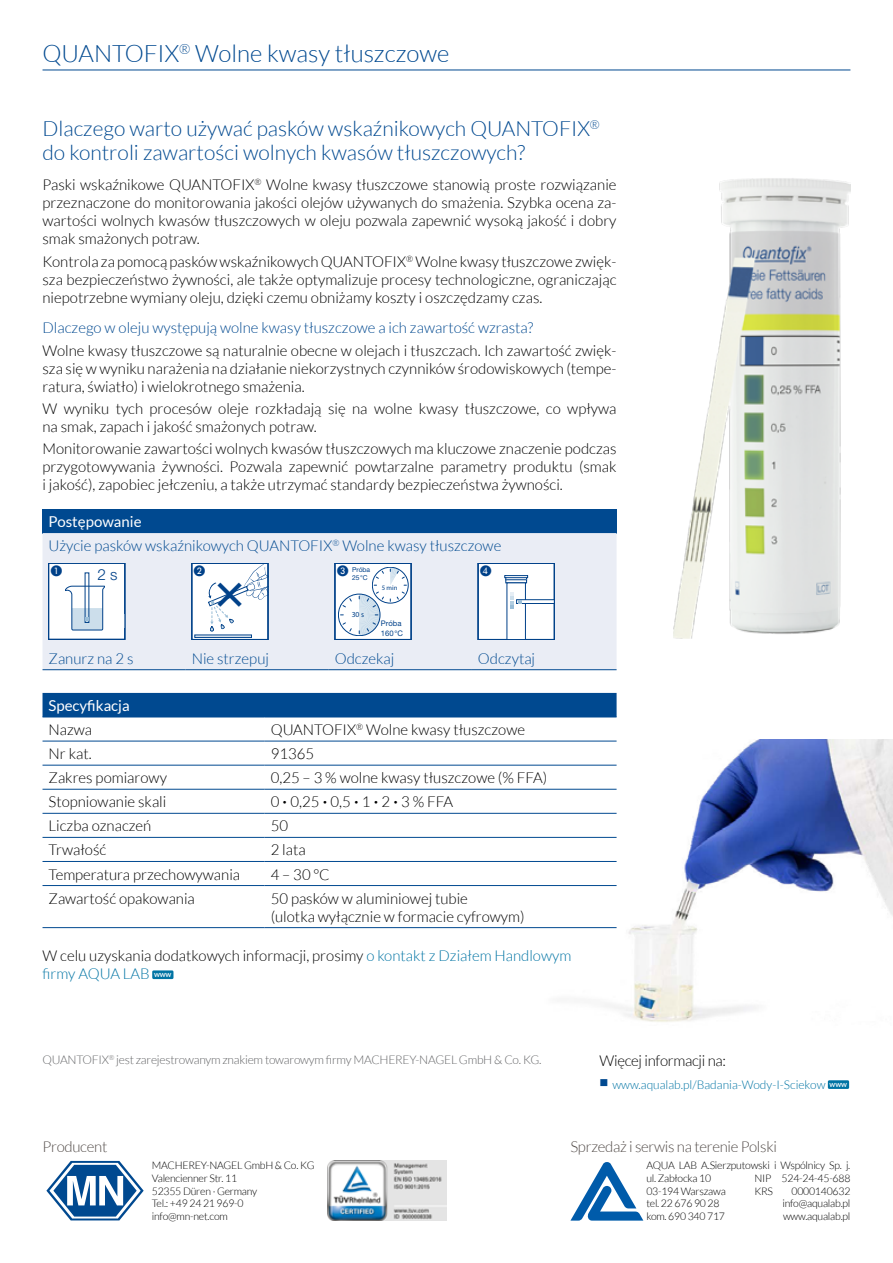
<style>
.page{position:relative;width:893px;height:1263px;background:#fff}
.page>*{position:absolute;margin:0;border:0;box-sizing:border-box;transform-origin:0 0}
.Tytuł_1{font:300 24px "Lato";color:#004990}
.Nagłówek_1{font:300 21px/23.4px "Lato";color:#004990}
.t1{font:300 15.3px "Helvetica Neue LTW1 G";color:#004189}
.Fließtext10pt_GREP{font:300 15px/18px "Lato";color:#000;text-align:justify}
.tabele{font:300 15px "Lato";color:#004990}
.Parameter_Rueck{font:300 15px/18px "Lato";color:#000}
.Fließtext10pt_GREP-2{font:300 15px "Lato";color:#004990}
.t2{font:300 15px "Lato";letter-spacing:-.02em;color:#524b48}
.Fließtext10pt_GREP-3{font:300 15px "Lato";letter-spacing:-.02em;color:#000}
.tabele-2{font:15px "Lato";color:#fff}
.Fließtext10pt_GREP-4{font:15px "Lato";color:#fff}
.t3{font:300 12px "Lato";letter-spacing:-.02em;color:#636466}
.lista_warunki_handlo{font:300 12px "Lato";color:#0074a4}
.t4{font:11.25px "MN Font";color:#004189}
.t5{font:300 10.5px "Lato";letter-spacing:-.02em;color:#000}
.t6{font:7.65px/9.1px "Helvetica Neue LTW1 G";color:#004189}
.t7{font:7.65px "Helvetica LT Pro";color:#004189}
.t8{font:6.75px/8.1px "Helvetica Neue LTW1 G";color:#004189}
.t9{font:6.75px "Helvetica LT Pro";color:#004189}
.t10{font:700 5.7px "Lato";letter-spacing:-.02em;color:#fff}
.s1{font-size:9px}
.s2{color:#0074a4}
</style>
<div class="page">
<img style="left:327px;top:1161px;width:119px;height:59px">
<svg style="left:46px;top:1161px;width:98px;height:59px"></svg>
<svg style="left:571px;top:1162px;width:72px;height:58px"></svg>
<img style="left:518px;top:740px;width:375px;height:282px">
<hr style="left:43px;top:70px;width:807px;height:1px;background:#004990">
<div style="left:43px;top:509px;width:574px;height:24px;background:#004990"></div>
<div style="left:43px;top:533px;width:574px;height:136px;background:#eaedf5"></div>
<hr style="left:43px;top:669px;width:143px;height:1px;background:#004990">
<hr style="left:186px;top:669px;width:143px;height:1px;background:#004990">
<hr style="left:329px;top:669px;width:143px;height:1px;background:#004990">
<hr style="left:472px;top:669px;width:145px;height:1px;background:#004990">
<div style="left:49px;top:563px;width:76px;height:76px;background:#fff"></div>
<svg style="left:65px;top:586px;width:40px;height:44px"></svg>
<div style="left:49px;top:563px;width:76px;height:77px;border:1px solid #004189"></div>
<div style="left:192px;top:563px;width:76px;height:76px;background:#fff"></div>
<div style="left:195px;top:635px;width:57px;height:3px;border:1px solid #004189"></div>
<div style="left:192px;top:563px;width:76px;height:77px;border:1px solid #004189"></div>
<div style="left:335px;top:563px;width:76px;height:76px;background:#fff"></div>
<svg style="left:338px;top:567px;width:70px;height:69px"></svg>
<div style="left:335px;top:563px;width:76px;height:77px;border:1px solid #004189"></div>
<div style="left:478px;top:563px;width:76px;height:76px;background:#fff"></div>
<div style="left:505px;top:575px;width:23px;height:3px;border:1px solid #004189"></div>
<div style="left:506px;top:577px;width:21px;height:3px;border:1px solid #004189"></div>
<div style="left:506px;top:579px;width:21px;height:4px;border:1px solid #004189"></div>
<svg style="left:507px;top:583px;width:45px;height:55px"></svg>
<div style="left:478px;top:563px;width:76px;height:77px;border:1px solid #004189"></div>
<div style="left:43px;top:693px;width:574px;height:24px;background:#004990"></div>
<hr style="left:43px;top:717px;width:222px;height:1px;background:#004990">
<hr style="left:265px;top:717px;width:352px;height:1px;background:#004990">
<hr style="left:43px;top:741px;width:222px;height:1px;background:#004990">
<hr style="left:265px;top:741px;width:352px;height:1px;background:#004990">
<hr style="left:43px;top:765px;width:222px;height:1px;background:#004990">
<hr style="left:265px;top:765px;width:352px;height:1px;background:#004990">
<hr style="left:43px;top:789px;width:222px;height:1px;background:#004990">
<hr style="left:265px;top:789px;width:352px;height:1px;background:#004990">
<hr style="left:43px;top:813px;width:222px;height:1px;background:#004990">
<hr style="left:265px;top:813px;width:352px;height:1px;background:#004990">
<hr style="left:43px;top:837px;width:222px;height:1px;background:#004990">
<hr style="left:265px;top:837px;width:352px;height:1px;background:#004990">
<hr style="left:43px;top:861px;width:222px;height:1px;background:#004990">
<hr style="left:265px;top:861px;width:352px;height:1px;background:#004990">
<hr style="left:43px;top:885px;width:222px;height:1px;background:#004990">
<hr style="left:265px;top:885px;width:352px;height:1px;background:#004990">
<hr style="left:43px;top:927px;width:222px;height:1px;background:#004990">
<hr style="left:265px;top:927px;width:352px;height:1px;background:#004990">
<div style="left:152px;top:970px;width:21px;height:9px;background:#0074a4;border-radius:2px"></div>
<img style="left:674px;top:178px;width:176px;height:460px">
<div style="left:828px;top:1080px;width:21px;height:9px;background:#0074a4;border-radius:2px"></div>
<svg style="left:208px;top:563px;width:60px;height:68px"></svg>
<p class="Tytuł_1" style="left:43px;top:40px;width:408px">QUANTOFIX<sup>®</sup> Wolne kwasy tłuszczowe</p>
<p class="Nagłówek_1" style="left:43px;top:117px;width:559px">Dlaczego warto używać pasków wskaźnikowych QUANTOFIX<sup>® </sup>do kontroli zawartości wolnych kwasów tłuszczowych?</p>
<p class="Fließtext10pt_GREP" style="left:43px;top:176px;width:576px">Paski wskaźnikowe QUANTOFIX<sup>®</sup> Wolne kwasy tłuszczowe stanowią proste rozwiązanie przeznaczone do monitorowania jakości olejów używanych do smażenia. Szybka ocena za&shy;wartości wolnych kwasów tłuszczowych w oleju pozwala zapewnić wysoką jakość i dobry smak smażonych potraw.</p>
<p class="Fließtext10pt_GREP" style="left:43px;top:252px;width:576px">Kontrola za pomocą pasków wskaźnikowych QUANTOFIX<sup>®</sup> Wolne kwasy tłuszczowe zwięk&shy;sza bezpieczeństwo żywności, ale także optymalizuje procesy technologiczne, ograniczając niepotrzebne wymiany oleju, dzięki czemu obniżamy koszty i oszczędzamy czas.</p>
<p class="Fließtext10pt_GREP-2" style="left:43px;top:320px;width:492px">Dlaczego w oleju występują wolne kwasy tłuszczowe a ich zawartość wzrasta?</p>
<p class="Fließtext10pt_GREP" style="left:43px;top:341px;width:576px">Wolne kwasy tłuszczowe są naturalnie obecne w olejach i tłuszczach. Ich zawartość zwięk&shy;sza się w wyniku narażenia na działanie niekorzystnych czynników środowiskowych (tempe&shy;ratura, światło) i wielokrotnego smażenia.</p>
<p class="Fließtext10pt_GREP" style="left:43px;top:400px;width:575px">W wyniku tych procesów oleje rozkładają się na wolne kwasy tłuszczowe, co wpływa na smak, zapach i jakość smażonych potraw.</p>
<p class="Fließtext10pt_GREP" style="left:43px;top:440px;width:576px">Monitorowanie zawartości wolnych kwasów tłuszczowych ma kluczowe znaczenie podczas przygotowywania żywności. Pozwala zapewnić powtarzalne parametry produktu (smak i jakość), zapobiec jełczeniu, a także utrzymać standardy bezpieczeństwa żywności.</p>
<p class="tabele-2" style="left:49px;top:513px;width:95px">Postępowanie</p>
<p class="tabele" style="left:49px;top:538px;width:454px">Użycie pasków wskaźnikowych QUANTOFIX<sup>®</sup> Wolne kwasy tłuszczowe</p>
<p class="t4" style="left:51px;top:565px;width:13px">A</p>
<p class="t1" style="left:97px;top:565px;width:22px">2 s</p>
<p class="t4" style="left:194px;top:565px;width:13px">B</p>
<p class="t4" style="left:337px;top:565px;width:13px">C</p>
<p class="t9" style="left:382px;top:583px;width:17px">5 min</p>
<p class="t6" style="left:381px;top:619px;width:24px">Próba<br>160°C</p>
<p class="t4" style="left:480px;top:565px;width:13px">D</p>
<p class="t8" style="left:352px;top:565px;width:20px">Próba<br>25°C</p>
<p class="t7" style="left:352px;top:609px;width:14px">30 s</p>
<p class="tabele" style="left:49px;top:650px;width:86px">Zanurz na 2 s</p>
<p class="tabele" style="left:192px;top:650px;width:79px">Nie strzepuj</p>
<p class="tabele" style="left:335px;top:650px;width:61px">Odczekaj</p>
<p class="tabele" style="left:478px;top:650px;width:59px">Odczytaj</p>
<p class="Fließtext10pt_GREP-4" style="left:49px;top:697px;width:83px">Specyfikacja</p>
<p class="Fließtext10pt_GREP" style="left:49px;top:721px;width:45px">Nazwa</p>
<p class="Fließtext10pt_GREP" style="left:271px;top:721px;width:256px">QUANTOFIX<sup>®</sup> Wolne kwasy tłuszczowe</p>
<p class="Fließtext10pt_GREP" style="left:49px;top:745px;width:45px">Nr kat.</p>
<p class="Fließtext10pt_GREP" style="left:271px;top:745px;width:45px">91365</p>
<p class="Fließtext10pt_GREP" style="left:49px;top:769px;width:120px">Zakres pomiarowy</p>
<p class="Fließtext10pt_GREP" style="left:271px;top:769px;width:278px">0,25 – 3 % wolne kwasy tłuszczowe (% FFA)</p>
<p class="Fließtext10pt_GREP" style="left:49px;top:793px;width:119px">Stopniowanie skali</p>
<p class="Fließtext10pt_GREP" style="left:271px;top:793px;width:184px">0 <span class="s1">•</span> 0,25 <span class="s1">•</span> 0,5 <span class="s1">•</span> 1 <span class="s1">•</span> 2 <span class="s1">•</span> 3 % FFA</p>
<p class="Fließtext10pt_GREP" style="left:49px;top:817px;width:104px">Liczba oznaczeń</p>
<p class="Fließtext10pt_GREP" style="left:271px;top:817px;width:19px">50</p>
<p class="Fließtext10pt_GREP" style="left:49px;top:841px;width:59px">Trwałość</p>
<p class="Fließtext10pt_GREP" style="left:271px;top:841px;width:37px">2 lata</p>
<p class="Fließtext10pt_GREP" style="left:49px;top:865px;width:193px">Temperatura przechowywania</p>
<p class="Fließtext10pt_GREP" style="left:271px;top:865px;width:60px">4 – 30 °C</p>
<p class="Fließtext10pt_GREP" style="left:49px;top:889px;width:148px">Zawartość opakowania</p>
<p class="Fließtext10pt_GREP" style="left:271px;top:889px;width:255px">50 pasków w aluminiowej tubie<br>(ulotka wyłącznie w formacie cyfrowym)</p>
<p class="Parameter_Rueck" style="left:43px;top:947px;width:530px">W celu uzyskania dodatkowych informacji, prosimy <span class="s2">o kontakt z Działem Handlowym firmy AQUA LAB</span></p>
<p class="t10" style="left:154px;top:971px;width:19px">WWW</p>
<p class="t3" style="left:43px;top:1053px;width:501px">QUANTOFIX<sup>®</sup> jest zarejestrowanym znakiem towarowym firmy MACHEREY-NAGEL GmbH &amp; Co. KG.</p>
<p class="Fließtext10pt_GREP-3" style="left:600px;top:1052px;width:128px">Więcej informacji na:</p>
<p class="lista_warunki_handlo" style="left:612px;top:1078px;width:215px">www.aqualab.pl/Badania-Wody-I-Sciekow</p>
<p class="t10" style="left:830px;top:1081px;width:19px">WWW</p>
<p class="t2" style="left:43px;top:1138px;width:66px">Producent</p>
<p class="t2" style="left:570px;top:1138px;width:208px">Sprzedaż i serwis na terenie Polski</p>
<p class="t5" style="left:152px;top:1160px;width:164px">MACHEREY‑NAGEL GmbH &amp; Co. KG</p>
<p class="t5" style="left:152px;top:1172px;width:87px">Valencienner Str. 11</p>
<p class="t5" style="left:152px;top:1185px;width:107px">52355 Düren · Germany</p>
<p class="t5" style="left:152px;top:1198px;width:93px">Tel.: +49 24 21 969‑0</p>
<p class="t5" style="left:152px;top:1210px;width:78px">info@mn‑net.com</p>
<p class="t5" style="left:646px;top:1160px;width:205px">AQUA LAB A.Sierzputowski i Wspólnicy Sp. j.</p>
<p class="t5" style="left:646px;top:1172px;width:66px">ul. Zabłocka 10</p>
<p class="t5" style="left:754px;top:1172px;width:98px">NIP 524-24-45-688</p>
<p class="t5" style="left:646px;top:1185px;width:81px">03-194 Warszawa</p>
<p class="t5" style="left:754px;top:1185px;width:20px">KRS</p>
<p class="t5" style="left:791px;top:1185px;width:61px">0000140632</p>
<p class="t5" style="left:646px;top:1198px;width:75px">tel. 22 676 90 28</p>
<p class="t5" style="left:782px;top:1198px;width:70px">info@aqualab.pl</p>
<p class="t5" style="left:646px;top:1210px;width:80px">kom. 690 340 717</p>
<p class="t5" style="left:783px;top:1210px;width:69px">www.aqualab.pl</p>
</div>
